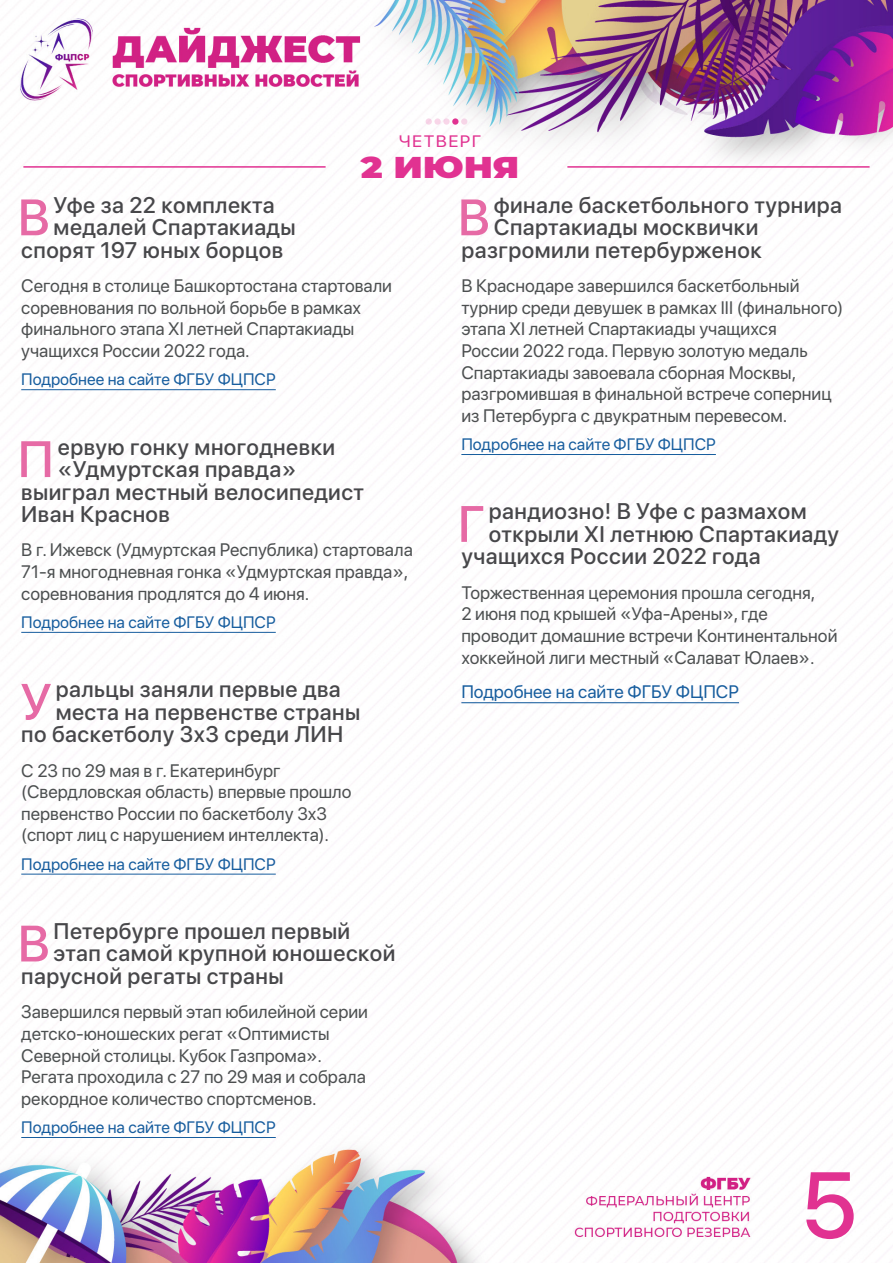
<style>
.page{position:relative;width:893px;height:1263px;background:#fff}
.page>*{position:absolute;margin:0;border:0;box-sizing:border-box;transform-origin:0 0}
.t1{font:500 93px "SF Pro Display";color:#cf2691}
.t2{font:500 93px "SF Pro Display";color:#e13291}
.Заголовок{font:500 50.85px "SF Pro Display";color:#e66aa5}
.t3{font:900 30px "Montserrat";color:#e13291;scale:1.2 1}
.Заголовок-2{font:500 22.5px "SF Pro Display";letter-spacing:.02em;color:#47474a}
.Текст{font:18px/21.6px "SF Pro Display";color:#4c4f50}
.Текст-2{font:18px "SF Pro Display";color:#175d9e}
.Гиперссылка{font:16.5px "SF Pro Display";color:#175d9e}
.t4{font:16.5px "SF Pro Display";letter-spacing:.08em;color:#e13291;scale:1.09 1}
</style>
<div class="page">
<img style="left:0;top:0;width:893px;height:1263px">
<hr style="left:23px;top:166px;width:303px;height:2px;background:#e13291">
<hr style="left:567px;top:166px;width:303px;height:2px;background:#e13291">
<div style="left:426px;top:118px;width:6px;height:7px;background:#f6d2e7;border-radius:50%"></div>
<div style="left:434px;top:118px;width:7px;height:7px;background:#f8d6e9;border-radius:50%"></div>
<div style="left:443px;top:118px;width:7px;height:7px;background:#f8d6e9;border-radius:50%"></div>
<div style="left:452px;top:118px;width:6px;height:7px;background:#e13291;border-radius:50%"></div>
<div style="left:461px;top:118px;width:6px;height:7px;background:#f7d5e7;border-radius:50%"></div>
<hr style="left:21px;top:389px;width:255px;height:1px;background:#175d9e">
<hr style="left:21px;top:632px;width:255px;height:1px;background:#175d9e">
<hr style="left:21px;top:874px;width:255px;height:1px;background:#175d9e">
<hr style="left:21px;top:1137px;width:255px;height:1px;background:#175d9e">
<hr style="left:461px;top:454px;width:255px;height:1px;background:#175d9e">
<hr style="left:461px;top:702px;width:278px;height:1px;background:#175d9e">
<p class="t4" style="left:399px;top:129px;width:77px">ЧЕТВЕРГ</p>
<h3 class="t3" style="left:361px;top:145px;width:134px">2 ИЮНЯ</h3>
<p class="Заголовок" style="left:18px;top:181px;width:33px">В</p>
<p class="Заголовок-2" style="left:54px;top:189px;width:223px">Уфе за 22 комплекта</p>
<p class="Заголовок-2" style="left:54px;top:211px;width:244px">медалей Спартакиады</p>
<p class="Заголовок-2" style="left:21px;top:234px;width:264px">спорят 197 юных борцов</p>
<p class="Текст" style="left:21px;top:274px;width:372px">Сегодня в столице Башкортостана стартовали соревнования по вольной борьбе в рамках финального этапа XI летней Спартакиады учащихся России 2022 года.</p>
<p class="Гиперссылка" style="left:21px;top:368px;width:256px">Подробнее на сайте ФГБУ ФЦПСР</p>
<p class="Заголовок" style="left:18px;top:423px;width:38px">П</p>
<p class="Заголовок-2" style="left:58px;top:430px;width:279px">ервую гонку многодневки</p>
<p class="Заголовок-2" style="left:58px;top:453px;width:240px">«Удмуртская правда»</p>
<p class="Заголовок-2" style="left:21px;top:475px;width:344px">выиграл местный велосипедист</p>
<p class="Заголовок-2" style="left:21px;top:498px;width:150px">Иван Краснов</p>
<p class="Текст" style="left:21px;top:538px;width:393px">В г. Ижевск (Удмуртская Республика) стартовала<br>71-я многодневная гонка «Удмуртская правда», соревнования продлятся до 4 июня.</p>
<p class="Гиперссылка" style="left:21px;top:610px;width:256px">Подробнее на сайте ФГБУ ФЦПСР</p>
<p class="Заголовок" style="left:20px;top:665px;width:33px">У</p>
<p class="Заголовок-2" style="left:56px;top:673px;width:287px">ральцы заняли первые два</p>
<p class="Заголовок-2" style="left:56px;top:696px;width:306px">места на первенстве страны</p>
<p class="Заголовок-2" style="left:21px;top:718px;width:324px">по баскетболу 3х3 среди ЛИН</p>
<p class="Текст" style="left:21px;top:758px;width:332px">С 23 по 29 мая в г. Екатеринбург (Свердловская область) впервые прошло первенство России по баскетболу 3х3 (спорт лиц с нарушением интеллекта).</p>
<p class="Гиперссылка" style="left:21px;top:852px;width:256px">Подробнее на сайте ФГБУ ФЦПСР</p>
<p class="Заголовок" style="left:18px;top:907px;width:33px">В</p>
<p class="Заголовок-2" style="left:54px;top:915px;width:298px">Петербурге прошел первый</p>
<p class="Заголовок-2" style="left:54px;top:937px;width:343px">этап самой крупной юношеской</p>
<p class="Заголовок-2" style="left:21px;top:960px;width:264px">парусной регаты страны</p>
<p class="Текст" style="left:21px;top:1000px;width:348px">Завершился первый этап юбилейной серии детско-юношеских регат «Оптимисты Северной столицы. Кубок Газпрома».<br>Регата проходила с 27 по 29 мая и собрала рекордное количество спортсменов.</p>
<p class="Гиперссылка" style="left:21px;top:1115px;width:256px">Подробнее на сайте ФГБУ ФЦПСР</p>
<p class="Заголовок" style="left:458px;top:181px;width:33px">В</p>
<p class="Заголовок-2" style="left:494px;top:189px;width:350px">финале баскетбольного турнира</p>
<p class="Заголовок-2" style="left:494px;top:211px;width:266px">Спартакиады москвички</p>
<p class="Заголовок-2" style="left:461px;top:234px;width:302px">разгромили петербурженок</p>
<p class="Текст" style="left:461px;top:274px;width:383px">В Краснодаре завершился баскетбольный турнир среди девушек в рамках III (финального) этапа XI летней Спартакиады учащихся<br>России 2022 года. Первую золотую медаль Спартакиады завоевала сборная Москвы, разгромившая в финальной встрече соперниц из Петербурга с двукратным перевесом.</p>
<p class="Гиперссылка" style="left:461px;top:432px;width:256px">Подробнее на сайте ФГБУ ФЦПСР</p>
<p class="Заголовок" style="left:458px;top:487px;width:29px">Г</p>
<p class="Заголовок-2" style="left:489px;top:495px;width:319px">рандиозно! В Уфе с размахом</p>
<p class="Заголовок-2" style="left:489px;top:518px;width:352px">открыли XI летнюю Спартакиаду</p>
<p class="Заголовок-2" style="left:461px;top:540px;width:301px">учащихся России 2022 года</p>
<p class="Текст" style="left:461px;top:580px;width:378px">Торжественная церемония прошла сегодня,<br>2 июня под крышей «Уфа-Арены», где проводит домашние встречи Континентальной хоккейной лиги местный «Салават Юлаев».</p>
<p class="Текст-2" style="left:461px;top:678px;width:279px">Подробнее на сайте ФГБУ ФЦПСР</p>
<h1 class="t2" style="left:801px;top:1138px;width:57px">5</h1>
<h1 class="t1" style="left:816px;top:1141px;width:57px">5</h1>
</div>
